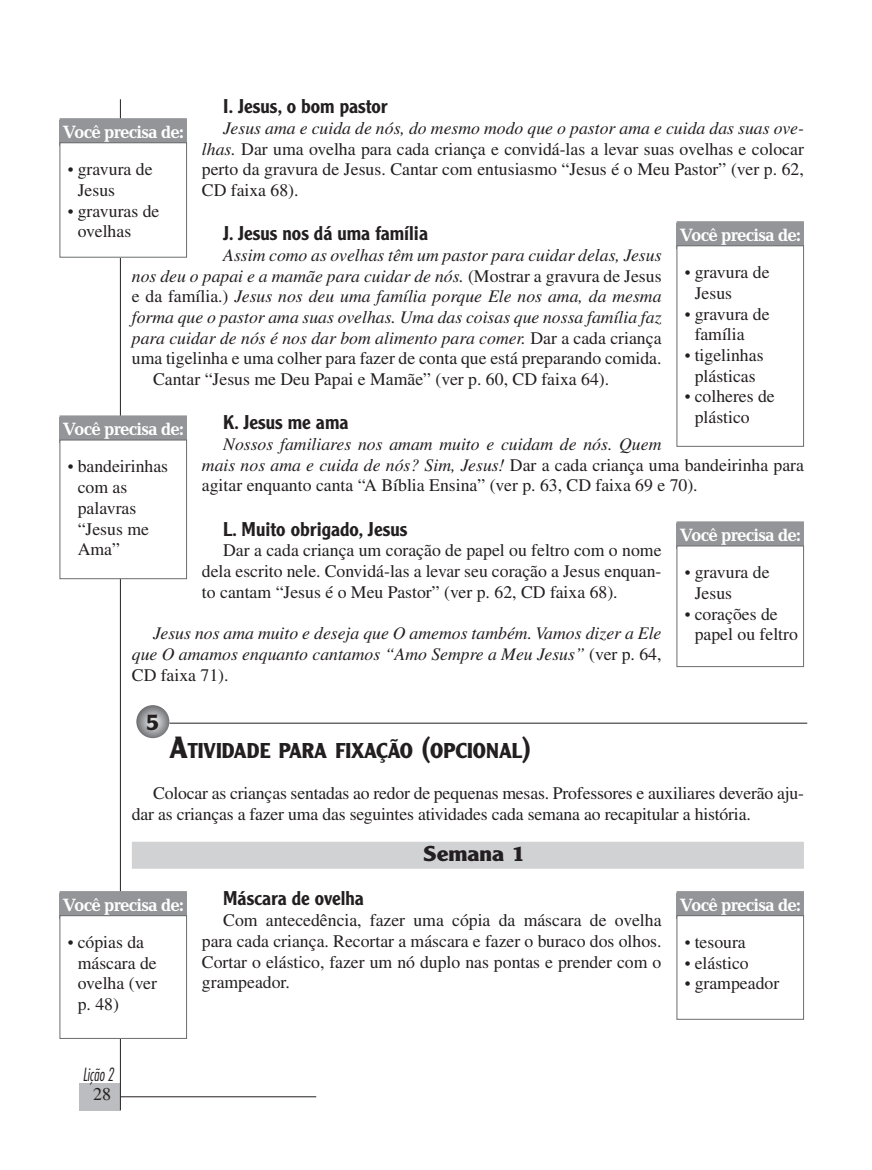
<style>
.page{position:relative;width:872px;height:1170px;background:#fff}
.page>*{position:absolute;margin:0;border:0;box-sizing:border-box;transform-origin:0 0}
.t1{font:700 22.5px "Clearface Gothic LT Std";color:#231f20}
.t2{font:700 21px "Clearface Gothic LT Std";color:#231f20}
.t3{font:700 21px "Clearface Gothic LT Std";color:#231f20;scale:1.2 1}
.t4{font:500 19.5px "Clearface Gothic LT Std";color:#231f20}
.t5{font:700 18px "Candida Std";letter-spacing:-.05em;color:#fff;scale:.95 1}
.t6{font:18px "Times LT Std";color:#231f20}
.t7{font:17.7px/20.7px "Times LT Std";color:#231f20}
.t8{font:italic 17.7px/20.7px "Times LT Std";color:#231f20;text-align:justify}
.t9{font:italic 300 condensed 17.7px "Futura Std";color:#231f20;scale:.85 1}
.s1{font-style:italic}
.s2{font-style:normal}
.s3{font-size:30px}
.s4{font-size:16.5px}
</style>
<div class="page">
<div style="left:79px;top:1082px;width:41px;height:28px;background:#bcbdc0"></div>
<hr style="left:120px;top:1096px;width:196px;height:1px;background:#231f20">
<hr style="left:120px;top:99px;width:1px;height:1011px;background:#231f20">
<div style="left:132px;top:841px;width:672px;height:27px;background:#d1d2d4"></div>
<svg style="left:134px;top:702px;width:38px;height:38px"></svg>
<div style="left:132px;top:700px;width:42px;height:42px;border:4px solid #fff;border-radius:50%"></div>
<hr style="left:169px;top:722px;width:638px;height:1px;background:#231f20">
<div style="left:676px;top:221px;width:128px;height:27px;background:#939598"></div>
<div style="left:677px;top:246px;width:126px;height:200px;background:#fff"></div>
<div style="left:676px;top:245px;width:128px;height:201px;border:1px solid #6c6d70"></div>
<div style="left:60px;top:415px;width:127px;height:27px;background:#939598"></div>
<div style="left:60px;top:440px;width:126px;height:138px;background:#fff"></div>
<div style="left:60px;top:439px;width:127px;height:140px;border:1px solid #6c6d70"></div>
<div style="left:676px;top:521px;width:128px;height:27px;background:#939598"></div>
<div style="left:677px;top:546px;width:126px;height:120px;background:#fff"></div>
<div style="left:676px;top:545px;width:128px;height:122px;border:1px solid #6c6d70"></div>
<div style="left:60px;top:891px;width:127px;height:27px;background:#939598"></div>
<div style="left:60px;top:915px;width:126px;height:123px;background:#fff"></div>
<div style="left:60px;top:915px;width:127px;height:123px;border:1px solid #6c6d70"></div>
<div style="left:60px;top:118px;width:127px;height:27px;background:#939598"></div>
<div style="left:60px;top:143px;width:126px;height:114px;background:#fff"></div>
<div style="left:60px;top:142px;width:127px;height:115px;border:1px solid #6c6d70"></div>
<div style="left:676px;top:891px;width:128px;height:27px;background:#939598"></div>
<div style="left:677px;top:915px;width:126px;height:104px;background:#fff"></div>
<div style="left:676px;top:915px;width:128px;height:104px;border:1px solid #6c6d70"></div>
<p class="t4" style="left:223px;top:94px;width:166px">I. Jesus, o bom pastor</p>
<p class="t7" style="left:202px;top:117px;width:603px;text-align:justify;text-indent:21px"><span class="s1">Jesus ama e cuida de nós, do mesmo modo que o pastor ama e cuida das suas ove&shy;lhas.</span> Dar uma ovelha para cada criança e convidá-las a levar suas ovelhas e colocar perto da gravura de Jesus. Cantar com entusiasmo “Jesus é o Meu Pastor” (ver p. 62, CD faixa 68).</p>
<p class="t4" style="left:223px;top:221px;width:206px">J. Jesus nos dá uma família</p>
<p class="t8" style="left:223px;top:244px;width:440px">Assim como as ovelhas têm um pastor para cuidar delas, Jesus</p>
<p class="t8" style="left:132px;top:265px;width:531px">nos deu o papai e a mamãe para cuidar de nós. <span class="s2">(Mostrar a gravura de Jesus</span></p>
<p class="t8" style="left:132px;top:286px;width:531px"><span class="s2">e da família.)</span> Jesus nos deu uma família porque Ele nos ama, da mesma</p>
<p class="t8" style="left:132px;top:307px;width:531px">forma que o pastor ama suas ovelhas. Uma das coisas que nossa família faz</p>
<p class="t8" style="left:132px;top:327px;width:531px">para cuidar de nós é nos dar bom alimento para comer. <span class="s2">Dar a cada criança</span></p>
<p class="t7" style="left:132px;top:348px;width:531px">uma tigelinha e uma colher para fazer de conta que está preparando comida.</p>
<p class="t7" style="left:153px;top:369px;width:457px">Cantar “Jesus me Deu Papai e Mamãe” (ver p. 60, CD faixa 64).</p>
<p class="t4" style="left:223px;top:410px;width:127px">K. Jesus me ama</p>
<p class="t7" style="left:202px;top:433px;width:603px;text-indent:21px"><span class="s1">Nossos familiares nos amam muito e cuidam de nós. Quem<br>mais nos ama e cuida de nós? Sim, Jesus!</span> Dar a cada criança uma bandeirinha para agitar enquanto canta “A Bíblia Ensina” (ver p. 63, CD faixa 69 e 70).</p>
<p class="t4" style="left:223px;top:516px;width:186px">L. Muito obrigado, Jesus</p>
<p class="t7" style="left:202px;top:540px;width:461px;text-align:justify;text-indent:21px">Dar a cada criança um coração de papel ou feltro com o nome dela escrito nele. Convidá-las a levar seu coração a Jesus enquan&shy;to cantam “Jesus é o Meu Pastor” (ver p. 62, CD faixa 68).</p>
<p class="t8" style="left:132px;top:622px;width:531px;text-indent:21px">Jesus nos ama muito e deseja que O amemos também. Vamos dizer a Ele que O amamos enquanto cantamos “Amo Sempre a Meu Jesus” <span class="s2">(ver p. 64, CD faixa 71).</span></p>
<p class="t1" style="left:147px;top:708px;width:14px">5</p>
<p class="t2" style="left:169px;top:738px;width:363px"><span class="s3">A</span>TIVIDADE PARA FIXAÇÃO <span class="s3">(</span>OPCIONAL<span class="s3">)</span></p>
<p class="t7" style="left:132px;top:782px;width:673px;text-indent:21px">Colocar as crianças sentadas ao redor de pequenas mesas. Professores e auxiliares deverão aju&shy;dar as crianças a fazer uma das seguintes atividades cada semana ao recapitular a história.</p>
<p class="t3" style="left:423px;top:841px;width:87px">Semana 1</p>
<p class="t4" style="left:223px;top:886px;width:142px">Máscara de ovelha</p>
<p class="t7" style="left:202px;top:909px;width:461px;text-align:justify;text-indent:21px">Com antecedência, fazer uma cópia da máscara de ovelha para cada criança. Recortar a máscara e fazer o buraco dos olhos.<br>Cortar o elástico, fazer um nó duplo nas pontas e prender com o grampeador.</p>
<p class="t5" style="left:63px;top:121px;width:129px">Você precisa de:</p>
<p class="t7" style="left:78px;top:159px;width:76px;text-indent:-10px"><span class="s4">•</span> gravura de<br>Jesus</p>
<p class="t7" style="left:78px;top:200px;width:83px;text-indent:-10px"><span class="s4">•</span> gravuras de ovelhas</p>
<p class="t5" style="left:679px;top:224px;width:129px">Você precisa de:</p>
<p class="t7" style="left:694px;top:262px;width:76px;text-indent:-10px"><span class="s4">•</span> gravura de<br>Jesus</p>
<p class="t7" style="left:694px;top:303px;width:76px;text-indent:-10px"><span class="s4">•</span> gravura de família</p>
<p class="t7" style="left:685px;top:344px;width:80px;text-align:center"><span class="s4">•</span> tigelinhas plásticas</p>
<p class="t7" style="left:694px;top:386px;width:82px;text-indent:-10px"><span class="s4">•</span> colheres de plástico</p>
<p class="t5" style="left:63px;top:418px;width:129px">Você precisa de:</p>
<p class="t7" style="left:78px;top:456px;width:92px;text-indent:-10px"><span class="s4">•</span> bandeirinhas com as palavras “Jesus me<br>Ama”</p>
<p class="t5" style="left:679px;top:524px;width:129px">Você precisa de:</p>
<p class="t7" style="left:694px;top:562px;width:76px;text-indent:-10px"><span class="s4">•</span> gravura de<br>Jesus</p>
<p class="t7" style="left:694px;top:603px;width:105px;text-indent:-10px"><span class="s4">•</span> corações de papel ou feltro</p>
<p class="t5" style="left:679px;top:894px;width:129px">Você precisa de:</p>
<p class="t7" style="left:685px;top:931px;width:63px"><span class="s4">•</span> tesoura</p>
<p class="t7" style="left:685px;top:952px;width:65px"><span class="s4">•</span> elástico</p>
<p class="t7" style="left:685px;top:973px;width:96px"><span class="s4">•</span> grampeador</p>
<p class="t5" style="left:63px;top:894px;width:129px">Você precisa de:</p>
<p class="t7" style="left:78px;top:931px;width:81px;text-indent:-10px"><span class="s4">•</span> cópias da máscara de ovelha (ver p. 48)</p>
<p class="t9" style="left:83px;top:1064px;width:38px">Lição 2</p>
<p class="t6" style="left:93px;top:1083px;width:19px">28</p>
</div>
